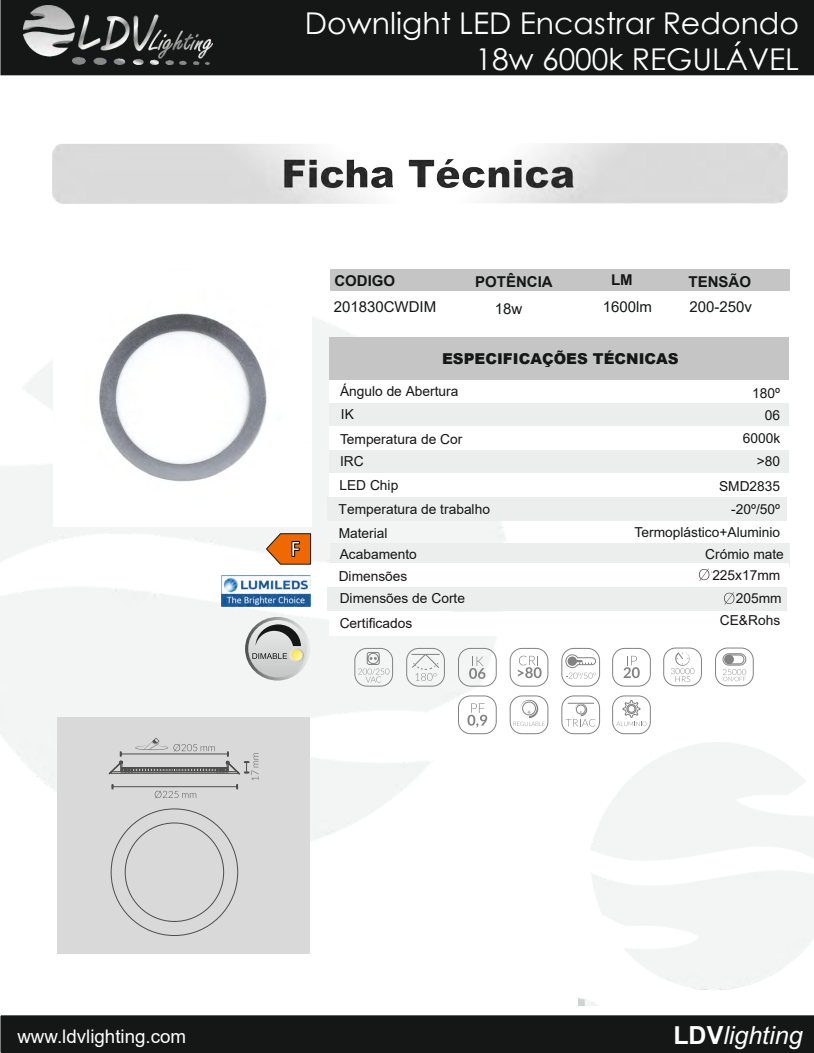
<style>
.page{position:relative;width:814px;height:1053px;background:#fff}
.page>*{position:absolute;margin:0;border:0;box-sizing:border-box;transform-origin:0 0}
.t1{font:30px/36px "Century Gothic";color:#fff;text-align:right}
.t2{font:italic 25px "Arial";color:#fff}
.t3{font:700 23.5px "Calibri";color:#fff;scale:.92 1}
.t4{font:18.75px "Arial";color:#fff}
.t5{font:15px "Arial";color:#151616}
.t6{font:700 15px "Arial";color:#151616}
.t7{font:900 15px "Arial";color:#151616}
.t8{font:13.75px/25.4px "Arial";color:#151616}
.t9{font:13.75px "Arial";color:#151616}
.s1{font-style:inherit}
.s2{font-weight:700;font-style:normal}
</style>
<div class="page">
<img style="left:1px;top:498px;width:505px;height:123px">
<svg style="left:1px;top:75px;width:813px;height:423px"></svg>
<div style="left:304px;top:119px;width:488px;height:60px;background:#fff;border:1px solid #d9d9da;border-radius:11px"></div>
<div style="left:52px;top:119px;width:516px;height:60px;background:#fff;border:1px solid #d9d9da;border-radius:11px"></div>
<div style="left:330px;top:269px;width:459px;height:22px;background:#c5c5c5"></div>
<div style="left:330px;top:337px;width:459px;height:42px;background:#c5c5c5"></div>
<div style="left:0;top:0;width:814px;height:75px;background:#151616"></div>
<img style="left:23px;top:5px;width:189px;height:60px">
<div style="left:1px;top:1015px;width:813px;height:37px;background:#151616"></div>
<div style="left:57px;top:717px;width:252px;height:237px;background:#d9d9da"></div>
<svg style="left:266px;top:533px;width:45px;height:31px"></svg>
<img style="left:52px;top:143px;width:735px;height:61px">
<img style="left:222px;top:575px;width:88px;height:31px">
<div style="left:329px;top:380px;width:459px;height:23px;background:#fff"></div>
<div style="left:330px;top:403px;width:459px;height:23px;background:#eceded"></div>
<div style="left:330px;top:449px;width:459px;height:23px;background:#eceded"></div>
<div style="left:328px;top:497px;width:459px;height:24px;background:#eceded"></div>
<div style="left:330px;top:543px;width:459px;height:24px;background:#eceded"></div>
<div style="left:330px;top:473px;width:459px;height:23px;background:#fff"></div>
<div style="left:330px;top:426px;width:459px;height:24px;background:#fff"></div>
<div style="left:329px;top:563px;width:459px;height:24px;background:#fff"></div>
<div style="left:328px;top:587px;width:459px;height:24px;background:#eceded"></div>
<div style="left:329px;top:611px;width:459px;height:24px;background:#fff"></div>
<svg style="left:245px;top:617px;width:65px;height:63px"></svg>
<svg style="left:248px;top:620px;width:59px;height:57px"></svg>
<svg style="left:289px;top:648px;width:15px;height:14px"></svg>
<svg style="left:252px;top:624px;width:51px;height:36px;background:#afafa9"></svg>
<svg style="left:354px;top:648px;width:39px;height:38px"></svg>
<svg style="left:406px;top:648px;width:39px;height:38px"></svg>
<svg style="left:469px;top:656px;width:16px;height:22px"></svg>
<div style="left:458px;top:648px;width:38px;height:38px;border:1px solid #818281;border-radius:12px"></div>
<svg style="left:518px;top:655px;width:23px;height:23px"></svg>
<div style="left:510px;top:648px;width:38px;height:38px;border:1px solid #818281;border-radius:12px"></div>
<svg style="left:561px;top:648px;width:39px;height:38px"></svg>
<svg style="left:623px;top:655px;width:17px;height:23px"></svg>
<div style="left:612px;top:648px;width:38px;height:38px;border:1px solid #818281;border-radius:12px"></div>
<div style="left:663px;top:647px;width:38px;height:39px;border:1px solid #818281;border-radius:12px"></div>
<svg style="left:671px;top:652px;width:23px;height:30px"></svg>
<div style="left:715px;top:647px;width:38px;height:39px;border:1px solid #818281;border-radius:12px"></div>
<svg style="left:722px;top:653px;width:24px;height:28px"></svg>
<div style="left:724px;top:654px;width:10px;height:10px;background:#818281;border-radius:50%"></div>
<svg style="left:467px;top:703px;width:20px;height:24px"></svg>
<div style="left:458px;top:695px;width:38px;height:38px;border:1px solid #818281;border-radius:12px"></div>
<div style="left:510px;top:695px;width:38px;height:38px;border:1px solid #818281;border-radius:12px"></div>
<svg style="left:513px;top:699px;width:32px;height:26px"></svg>
<div style="left:561px;top:695px;width:39px;height:38px;border:1px solid #818281;border-radius:12px"></div>
<svg style="left:566px;top:703px;width:29px;height:23px"></svg>
<svg style="left:612px;top:695px;width:39px;height:39px"></svg>
<img style="left:53px;top:268px;width:258px;height:259px">
<svg style="left:724px;top:592px;width:11px;height:12px"></svg>
<svg style="left:699px;top:568px;width:11px;height:13px"></svg>
<svg style="left:108px;top:737px;width:150px;height:198px"></svg>
<h1 class="t1" style="left:305px;top:5px;width:496px">Downlight LED Encastrar Redondo<br>18w 6000k REGULÁVEL</h1>
<p class="t6" style="left:334px;top:275px;width:62px">CODIGO</p>
<p class="t6" style="left:475px;top:271px;width:79px">POTÊNCIA</p>
<p class="t6" style="left:611px;top:274px;width:23px">LM</p>
<p class="t6" style="left:688px;top:271px;width:64px">TENSÃO</p>
<p class="t5" style="left:334px;top:296px;width:104px">201830<span class="s1">CW</span>DIM</p>
<p class="t5" style="left:495px;top:299px;width:29px">18<span class="s1">w</span></p>
<p class="t5" style="left:602px;top:296px;width:51px">1600<span class="s1">lm</span></p>
<p class="t5" style="left:689px;top:296px;width:64px">200<span class="s1">-2</span>50<span class="s1">v</span></p>
<h3 class="t3" style="left:290px;top:532px;width:12px">F</h3>
<p class="t7" style="left:442px;top:347px;width:238px">ESPECIFICAÇÕES TÉCNICAS</p>
<p class="t8" style="left:340px;top:378px;width:120px">Ángulo de Abertura</p>
<p class="t8" style="left:752px;top:380px;width:29px">180º</p>
<p class="t8" style="left:340px;top:401px;width:124px">IK<br>Temperatura de Cor</p>
<p class="t8" style="left:340px;top:448px;width:25px">IRC</p>
<p class="t8" style="left:339px;top:496px;width:153px">Temperatura de trabalho</p>
<p class="t8" style="left:339px;top:472px;width:60px">LED Chip</p>
<p class="t8" style="left:339px;top:523px;width:80px;line-height:20.8px">Material<br>Acabamento</p>
<p class="t8" style="left:339px;top:565px;width:128px;line-height:22px">Dimensões<br>Dimensões de Corte</p>
<p class="t8" style="left:340px;top:610px;width:74px">Certificados</p>
<p class="t8" style="left:765px;top:402px;width:17px">06</p>
<p class="t9" style="left:743px;top:433px;width:39px">6000k</p>
<p class="t9" style="left:757px;top:456px;width:25px">&gt;80</p>
<p class="t9" style="left:731px;top:504px;width:51px">-20º/50º</p>
<p class="t9" style="left:719px;top:480px;width:63px">SMD2835</p>
<p class="t9" style="left:634px;top:527px;width:147px">Termoplástico+Aluminio</p>
<p class="t8" style="left:705px;top:541px;width:80px">Crómio mate</p>
<p class="t8" style="left:712px;top:563px;width:71px;line-height:23.2px;text-align:right">225x17mm<br>205<span class="s1">mm</span></p>
<p class="t9" style="left:720px;top:615px;width:62px">CE&amp;Rohs</p>
<h3 class="t4" style="left:17px;top:1023px;width:170px">www.ldvlighting.com</h3>
<h2 class="t2" style="left:673px;top:1026px;width:131px"><span class="s2">LDV</span>lighting</h2>
</div>
